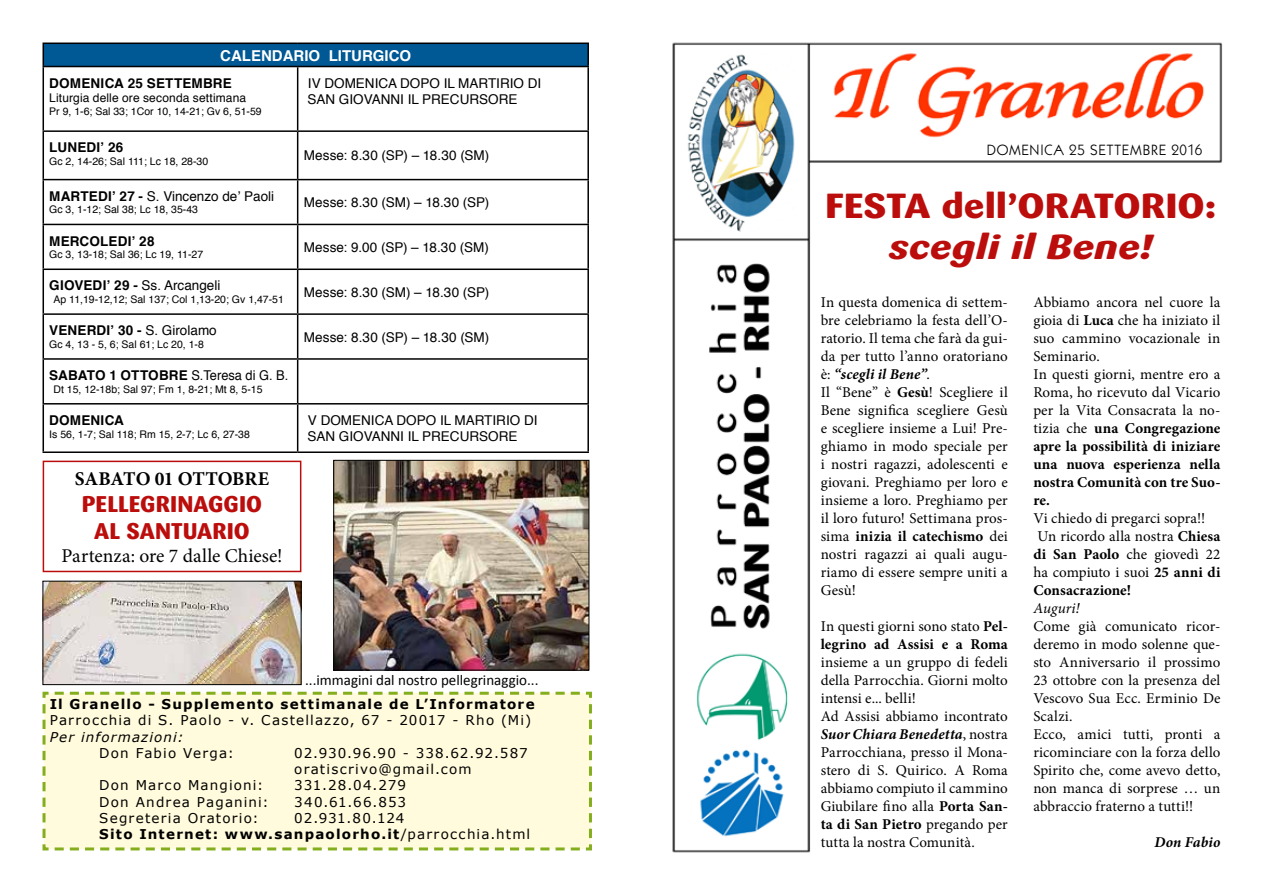
<style>
.page{position:relative;width:1263px;height:893px;background:#fff}
.page>*{position:absolute;margin:0;border:0;box-sizing:border-box;transform-origin:0 0}
.t1{font:800 34.5px "Sari";color:#bb0e0c;scale:1.12 1}
.t2{font:italic 800 34.5px "Sari";color:#bb0e0c;scale:1.17 1}
.t3{font:800 22.5px/27px "Sari";color:#bb0e0c;text-align:center}
.t4{font:19.5px "Minion Pro";color:#000}
.t5{font:700 19.5px "Minion Pro";letter-spacing:-.01em;color:#000}
.t6{font:15px/18px "Minion Pro";letter-spacing:.005em;color:#000}
.t7{font:700 15px/18px "Minion Pro";letter-spacing:.005em;color:#000}
.t8{font:15px "Calibri";color:#000}
.t9{font:15px "Itc Kabel";letter-spacing:.055em;color:#000}
.t10{font:700 15px "Helvetica";color:#fff}
.t11{font:italic 700 15px "Minion Pro";letter-spacing:.01em;color:#000}
.t12{font:italic 15px "Minion Pro";letter-spacing:.005em;color:#000}
.t13{font:13.5px/16.2px "Helvetica";color:#000}
.t14{font:13.5px/16.2px "Verdana";letter-spacing:.085em;color:#000}
.t15{font:700 13.5px/16.2px "Verdana";letter-spacing:.09em;color:#000}
.t16{font:700 13.5px "Helvetica";letter-spacing:.015em;color:#000}
.t17{font:italic 13.5px "Verdana";letter-spacing:.085em;color:#000}
.t18{font:12px "Helvetica";letter-spacing:.01em;color:#000}
.t19{font:10.5px "Helvetica";color:#000}
.s1{font-weight:700}
.s2{font-weight:400}
.s3{font-weight:700;font-style:italic}
</style>
<div class="page">
<img style="left:672px;top:42px;width:551px;height:811px">
<div style="left:43px;top:43px;width:545px;height:24px;background:#005894"></div>
<hr style="left:43px;top:43px;width:255px;height:1px;background:#000">
<svg style="left:43px;top:44px;width:1px;height:22px"></svg>
<hr style="left:298px;top:43px;width:291px;height:1px;background:#000">
<hr style="left:587px;top:44px;width:2px;height:22px;background:#000">
<hr style="left:43px;top:66px;width:255px;height:1px;background:#000">
<hr style="left:43px;top:67px;width:1px;height:63px;background:#000">
<hr style="left:298px;top:66px;width:291px;height:1px;background:#000">
<hr style="left:297px;top:67px;width:1px;height:63px;background:#000">
<hr style="left:587px;top:67px;width:2px;height:63px;background:#000">
<hr style="left:43px;top:130px;width:255px;height:2px;background:#000">
<hr style="left:43px;top:132px;width:1px;height:47px;background:#000">
<hr style="left:298px;top:130px;width:291px;height:2px;background:#000">
<hr style="left:297px;top:132px;width:1px;height:47px;background:#000">
<hr style="left:587px;top:132px;width:2px;height:47px;background:#000">
<hr style="left:43px;top:179px;width:255px;height:1px;background:#000">
<hr style="left:43px;top:180px;width:1px;height:44px;background:#000">
<hr style="left:298px;top:179px;width:291px;height:1px;background:#000">
<hr style="left:297px;top:180px;width:1px;height:44px;background:#000">
<hr style="left:587px;top:180px;width:2px;height:44px;background:#000">
<hr style="left:43px;top:224px;width:255px;height:1px;background:#000">
<hr style="left:43px;top:225px;width:1px;height:44px;background:#000">
<hr style="left:298px;top:224px;width:291px;height:1px;background:#000">
<hr style="left:297px;top:225px;width:1px;height:44px;background:#000">
<hr style="left:587px;top:225px;width:2px;height:44px;background:#000">
<hr style="left:43px;top:269px;width:255px;height:1px;background:#000">
<hr style="left:43px;top:270px;width:1px;height:43px;background:#000">
<hr style="left:298px;top:269px;width:291px;height:1px;background:#000">
<hr style="left:297px;top:270px;width:1px;height:43px;background:#000">
<hr style="left:587px;top:270px;width:2px;height:43px;background:#000">
<hr style="left:43px;top:313px;width:255px;height:2px;background:#000">
<hr style="left:43px;top:315px;width:1px;height:43px;background:#000">
<hr style="left:298px;top:313px;width:291px;height:2px;background:#000">
<hr style="left:297px;top:315px;width:1px;height:43px;background:#000">
<hr style="left:587px;top:315px;width:2px;height:43px;background:#000">
<hr style="left:43px;top:358px;width:255px;height:2px;background:#000">
<hr style="left:43px;top:360px;width:1px;height:43px;background:#000">
<hr style="left:298px;top:358px;width:291px;height:2px;background:#000">
<hr style="left:297px;top:360px;width:1px;height:43px;background:#000">
<hr style="left:587px;top:360px;width:2px;height:43px;background:#000">
<hr style="left:43px;top:403px;width:255px;height:2px;background:#000">
<hr style="left:43px;top:405px;width:1px;height:46px;background:#000">
<hr style="left:298px;top:403px;width:291px;height:2px;background:#000">
<hr style="left:297px;top:405px;width:1px;height:46px;background:#000">
<hr style="left:587px;top:405px;width:2px;height:46px;background:#000">
<hr style="left:43px;top:451px;width:255px;height:2px;background:#000">
<hr style="left:298px;top:451px;width:291px;height:2px;background:#000">
<svg style="left:42px;top:691px;width:550px;height:160px;background:#faf8d7"></svg>
<div style="left:43px;top:461px;width:258px;height:111px;border:2px solid #bb0e0c"></div>
<img style="left:335px;top:462px;width:252px;height:206px">
<div style="left:333px;top:460px;width:256px;height:210px;border:1px solid #000"></div>
<img style="left:45px;top:583px;width:254px;height:100px">
<div style="left:43px;top:581px;width:258px;height:104px;border:1px solid #000"></div>
<p class="t10" style="left:220px;top:43px;width:192px">CALENDARIO LITURGICO</p>
<p class="t16" style="left:49px;top:72px;width:184px">DOMENICA 25 SETTEMBRE</p>
<p class="t18" style="left:49px;top:89px;width:198px">Liturgia delle ore seconda settimana</p>
<p class="t19" style="left:49px;top:103px;width:214px">Pr 9, 1-6; Sal 33; 1Cor 10, 14-21; Gv 6, 51-59</p>
<p class="t13" style="left:307px;top:75px;width:235px">IV DOMENICA DOPO IL MARTIRIO DI<br>SAN GIOVANNI IL PRECURSORE</p>
<p class="t16" style="left:49px;top:137px;width:76px">LUNEDI’ 26</p>
<p class="t19" style="left:49px;top:153px;width:160px">Gc 2, 14-26; Sal 111; Lc 18, 28-30</p>
<p class="t13" style="left:304px;top:148px;width:187px">Messe: 8.30 (SP) – 18.30 (SM)</p>
<p class="t13" style="left:49px;top:188px;width:226px"><span class="s1">MARTEDI’ 27 -</span> S. Vincenzo de’ Paoli</p>
<p class="t19" style="left:49px;top:202px;width:150px">Gc 3, 1-12; Sal 38; Lc 18, 35-43</p>
<p class="t13" style="left:304px;top:195px;width:187px">Messe: 8.30 (SM) – 18.30 (SP)</p>
<p class="t16" style="left:49px;top:230px;width:107px">MERCOLEDI’ 28</p>
<p class="t19" style="left:49px;top:246px;width:155px">Gc 3, 13-18; Sal 36; Lc 19, 11-27</p>
<p class="t13" style="left:49px;top:278px;width:173px"><span class="s1">GIOVEDI’ 29 -</span> Ss. Arcangeli</p>
<p class="t19" style="left:54px;top:291px;width:232px">Ap 11,19-12,12; Sal 137; Col 1,13-20; Gv 1,47-51</p>
<p class="t16" style="left:49px;top:320px;width:169px">VENERDI’ 30 - <span class="s2">S. Girolamo</span></p>
<p class="t19" style="left:49px;top:336px;width:156px">Gc 4, 13 - 5, 6; Sal 61; Lc 20, 1-8</p>
<p class="t16" style="left:49px;top:364px;width:241px">SABATO 1 OTTOBRE <span class="s2">S.Teresa di G. B.</span></p>
<p class="t19" style="left:54px;top:381px;width:210px">Dt 15, 12-18b; Sal 97; Fm 1, 8-21; Mt 8, 5-15</p>
<p class="t16" style="left:49px;top:409px;width:76px">DOMENICA</p>
<p class="t19" style="left:49px;top:426px;width:202px">Is 56, 1-7; Sal 118; Rm 15, 2-7; Lc 6, 27-38</p>
<h3 class="t5" style="left:75px;top:465px;width:196px">SABATO 01 OTTOBRE</h3>
<h2 class="t3" style="left:82px;top:490px;width:182px">PELLEGRINAGGIO<br>AL SANTUARIO</h2>
<h3 class="t4" style="left:62px;top:543px;width:223px">Partenza: ore 7 dalle Chiese!</h3>
<p class="t13" style="left:304px;top:239px;width:187px">Messe: 9.00 (SP) – 18.30 (SM)</p>
<p class="t13" style="left:304px;top:284px;width:187px">Messe: 8.30 (SM) – 18.30 (SP)</p>
<p class="t13" style="left:304px;top:329px;width:187px">Messe: 8.30 (SP) – 18.30 (SM)</p>
<p class="t13" style="left:307px;top:413px;width:232px">V DOMENICA DOPO IL MARTIRIO DI<br>SAN GIOVANNI IL PRECURSORE</p>
<p class="t8" style="left:305px;top:670px;width:235px">...immagini dal nostro pellegrinaggio...</p>
<p class="t15" style="left:50px;top:696px;width:486px">Il Granello - Supplemento settimanale de L’Informatore</p>
<p class="t14" style="left:50px;top:712px;width:483px">Parrocchia di S. Paolo - v. Castellazzo, 67 - 20017 - Rho (Mi)</p>
<p class="t17" style="left:50px;top:728px;width:135px">Per informazioni:</p>
<p class="t14" style="left:99px;top:744px;width:136px">Don Fabio Verga:</p>
<p class="t14" style="left:294px;top:744px;width:235px">02.930.96.90 - 338.62.92.587 oratiscrivo@gmail.com</p>
<p class="t14" style="left:99px;top:777px;width:165px">Don Marco Mangioni:</p>
<p class="t14" style="left:294px;top:777px;width:113px">331.28.04.279</p>
<p class="t14" style="left:99px;top:793px;width:171px">Don Andrea Paganini:</p>
<p class="t14" style="left:294px;top:793px;width:113px">340.61.66.853</p>
<p class="t14" style="left:99px;top:809px;width:161px">Segreteria Oratorio:</p>
<p class="t15" style="left:99px;top:809px;width:432px;text-indent:195px"><span class="s2">02.931.80.124<br></span>Sito Internet: www.sanpaolorho.it<span class="s2">/parrocchia.html</span></p>
<p class="t9" style="left:987px;top:142px;width:217px">DOMENICA 25 SETTEMBRE 2016</p>
<h1 class="t1" style="left:825px;top:185px;width:350px">FESTA dell’ORATORIO:</h1>
<h1 class="t2" style="left:888px;top:226px;width:227px">scegli il Bene!</h1>
<p class="t6" style="left:821px;top:293px;width:189px">In questa domenica di settem&shy;bre celebriamo la festa dell’O&shy;ratorio. Il tema che farà da gui&shy;da per tutto l’anno oratoriano è: <span class="s3">“scegli il Bene”</span>.<br>Il “Bene” è <span class="s1">Gesù</span>! Scegliere il<br>Bene significa scegliere Gesù e scegliere insieme a Lui! Pre&shy;ghiamo in modo speciale per i nostri ragazzi, adolescenti e giovani. Preghiamo per loro e insieme a loro. Preghiamo per il loro futuro! Settimana pros&shy;sima <span class="s1">inizia il catechismo</span> dei nostri ragazzi ai quali augu&shy;riamo di essere sempre uniti a<br>Gesù!</p>
<p class="t7" style="left:821px;top:617px;width:189px"><span class="s2">In questi giorni sono stato</span> Pel&shy;legrino ad Assisi e a Roma</p>
<p class="t6" style="left:821px;top:653px;width:189px">insieme a un gruppo di fedeli della Parrocchia. Giorni molto intensi e... belli!<br>Ad Assisi abbiamo incontrato<br><span class="s3">Suor Chiara Benedetta</span>, nostra<br>Parrocchiana, presso il Mona&shy;stero di S. Quirico. A Roma abbiamo compiuto il cammino<br>Giubilare fino alla <span class="s1">Porta San&shy;ta di San Pietro</span> pregando per tutta la nostra Comunità.</p>
<p class="t6" style="left:1033px;top:293px;width:189px">Abbiamo ancora nel cuore la gioia di <span class="s1">Luca</span> che ha iniziato il suo cammino vocazionale in<br>Seminario.<br>In questi giorni, mentre ero a<br>Roma, ho ricevuto dal Vicario per la Vita Consacrata la no&shy;tizia che <span class="s1">una Congregazione apre la possibilità di iniziare una nuova esperienza nella nostra Comunità con tre Suo&shy;re.</span></p>
<p class="t6" style="left:1033px;top:509px;width:189px">Vi chiedo di pregarci sopra!!<br>Un ricordo alla nostra <span class="s1">Chiesa di San Paolo</span> che giovedì 22 ha compiuto i suoi <span class="s1">25 anni di<br>Consacrazione!</span></p>
<p class="t12" style="left:1033px;top:598px;width:48px">Auguri!</p>
<p class="t6" style="left:1033px;top:617px;width:189px">Come già comunicato ricor&shy;deremo in modo solenne que&shy;sto Anniversario il prossimo<br>23 ottobre con la presenza del<br>Vescovo Sua Ecc. Erminio De<br>Scalzi.<br>Ecco, amici tutti, pronti a ricominciare con la forza dello<br>Spirito che, come avevo detto, non manca di sorprese … un abbraccio fraterno a tutti!!</p>
<p class="t11" style="left:1154px;top:832px;width:67px">Don Fabio</p>
</div>
